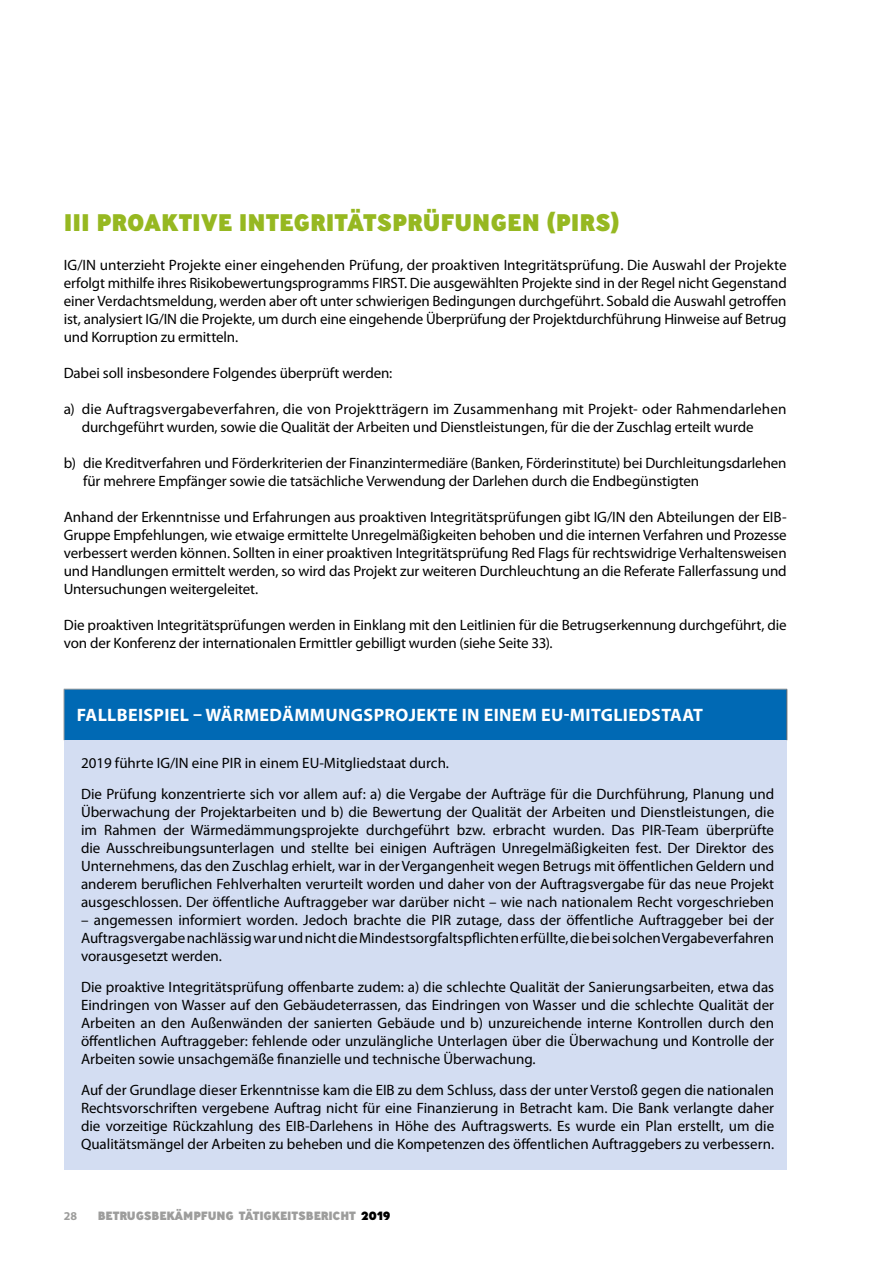
<style>
.page{position:relative;width:893px;height:1263px;background:#fff}
.page>*{position:absolute;margin:0;border:0;box-sizing:border-box;transform-origin:0 0}
.t1{font:800 24px "Ministry";letter-spacing:-.005em;color:#96b821}
.t2{font:700 18px "Myriad Pro";letter-spacing:.02em;color:#fff}
.t3{font:15px/18px "Myriad Pro";letter-spacing:-.005em;color:#000;text-align:justify}
.t4{font:800 12px "Ministry";letter-spacing:-.01em;color:#9d9d9c}
.t5{font:700 12px "Myriad Pro";color:#9d9d9c}
.s1{color:#000}
</style>
<div class="page">
<div style="left:64px;top:689px;width:723px;height:51px;background:#0069b4"></div>
<div style="left:64px;top:740px;width:723px;height:430px;background:#d3ddf2"></div>
<hr style="left:64px;top:689px;width:1px;height:51px;background:#9f9f9f">
<hr style="left:64px;top:689px;width:723px;height:1px;background:#9f9f9f">
<hr style="left:787px;top:689px;width:1px;height:51px;background:#706f6f">
<h1 class="t1" style="left:64px;top:206px;width:557px">III PROAKTIVE INTEGRITÄTSPRÜFUNGEN (PIRS)</h1>
<p class="t3" style="left:64px;top:256px;width:724px">IG/IN unterzieht Projekte einer eingehenden Prüfung, der proaktiven Integritätsprüfung. Die Auswahl der Projekte erfolgt mithilfe ihres Risikobewertungsprogramms FIRST. Die ausgewählten Projekte sind in der Regel nicht Gegenstand einer Verdachtsmeldung, werden aber oft unter schwierigen Bedingungen durchgeführt. Sobald die Auswahl getroffen ist, analysiert IG/IN die Projekte, um durch eine eingehende Überprüfung der Projektdurchführung Hinweise auf Betrug und Korruption zu ermitteln.</p>
<p class="t3" style="left:64px;top:364px;width:330px">Dabei soll insbesondere Folgendes überprüft werden:</p>
<p class="t3" style="left:82px;top:400px;width:706px;text-indent:-18px">a) die Auftragsvergabeverfahren, die von Projektträgern im Zusammenhang mit Projekt- oder Rahmendarlehen durchgeführt wurden, sowie die Qualität der Arbeiten und Dienstleistungen, für die der Zuschlag erteilt wurde</p>
<p class="t3" style="left:83px;top:454px;width:705px;text-indent:-19px">b) die Kreditverfahren und Förderkriterien der Finanzintermediäre (Banken, Förderinstitute) bei Durchleitungsdarlehen für mehrere Empfänger sowie die tatsächliche Verwendung der Darlehen durch die Endbegünstigten</p>
<p class="t3" style="left:64px;top:508px;width:724px">Anhand der Erkenntnisse und Erfahrungen aus proaktiven Integritätsprüfungen gibt IG/IN den Abteilungen der EIB-Gruppe Empfehlungen, wie etwaige ermittelte Unregelmäßigkeiten behoben und die internen Verfahren und Prozesse verbessert werden können. Sollten in einer proaktiven Integritätsprüfung Red Flags für rechtswidrige Verhaltensweisen und Handlungen ermittelt werden, so wird das Projekt zur weiteren Durchleuchtung an die Referate Fallerfassung und Untersuchungen weitergeleitet.</p>
<p class="t3" style="left:64px;top:616px;width:724px">Die proaktiven Integritätsprüfungen werden in Einklang mit den Leitlinien für die Betrugserkennung durchgeführt, die von der Konferenz der internationalen Ermittler gebilligt wurden (siehe Seite 33).</p>
<p class="t2" style="left:77px;top:705px;width:627px">FALLBEISPIEL – WÄRMEDÄMMUNGSPROJEKTE IN EINEM EU-MITGLIEDSTAAT</p>
<p class="t3" style="left:81px;top:748px;width:695px;line-height:30.8px">2019 führte IG/IN eine PIR in einem EU-Mitgliedstaat durch.<br>Die Prüfung konzentrierte sich vor allem auf: a) die Vergabe der Aufträge für die Durchführung, Planung und</p>
<p class="t3" style="left:81px;top:803px;width:695px">Überwachung der Projektarbeiten und b) die Bewertung der Qualität der Arbeiten und Dienstleistungen, die im Rahmen der Wärmedämmungsprojekte durchgeführt bzw. erbracht wurden. Das PIR-Team überprüfte die Ausschreibungsunterlagen und stellte bei einigen Aufträgen Unregelmäßigkeiten fest. Der Direktor des Unternehmens, das den Zuschlag erhielt, war in der Vergangenheit wegen Betrugs mit öffentlichen Geldern und anderem beruflichen Fehlverhalten verurteilt worden und daher von der Auftragsvergabe für das neue Projekt ausgeschlossen. Der öffentliche Auftraggeber war darüber nicht – wie nach nationalem Recht vorgeschrieben</p>
<p class="t3" style="left:81px;top:911px;width:695px">– angemessen informiert worden. Jedoch brachte die PIR zutage, dass der öffentliche Auftraggeber bei der Auftragsvergabe nachlässig war und nicht die Mindestsorgfaltspflichten erfüllte, die bei solchen Vergabeverfahren vorausgesetzt werden.</p>
<p class="t3" style="left:81px;top:978px;width:695px">Die proaktive Integritätsprüfung offenbarte zudem: a) die schlechte Qualität der Sanierungsarbeiten, etwa das Eindringen von Wasser auf den Gebäudeterrassen, das Eindringen von Wasser und die schlechte Qualität der Arbeiten an den Außenwänden der sanierten Gebäude und b) unzureichende interne Kontrollen durch den öffentlichen Auftraggeber: fehlende oder unzulängliche Unterlagen über die Überwachung und Kontrolle der Arbeiten sowie unsachgemäße finanzielle und technische Überwachung.</p>
<p class="t3" style="left:81px;top:1081px;width:695px">Auf der Grundlage dieser Erkenntnisse kam die EIB zu dem Schluss, dass der unter Verstoß gegen die nationalen Rechtsvorschriften vergebene Auftrag nicht für eine Finanzierung in Betracht kam. Die Bank verlangte daher die vorzeitige Rückzahlung des EIB-Darlehens in Höhe des Auftragswerts. Es wurde ein Plan erstellt, um die Qualitätsmängel der Arbeiten zu beheben und die Kompetenzen des öffentlichen Auftraggebers zu verbessern.</p>
<p class="t5" style="left:64px;top:1210px;width:15px">28</p>
<p class="t4" style="left:98px;top:1208px;width:294px">BETRUGSBEKÄMPFUNG TÄTIGKEITSBERICHT <span class="s1">2019</span></p>
</div>
